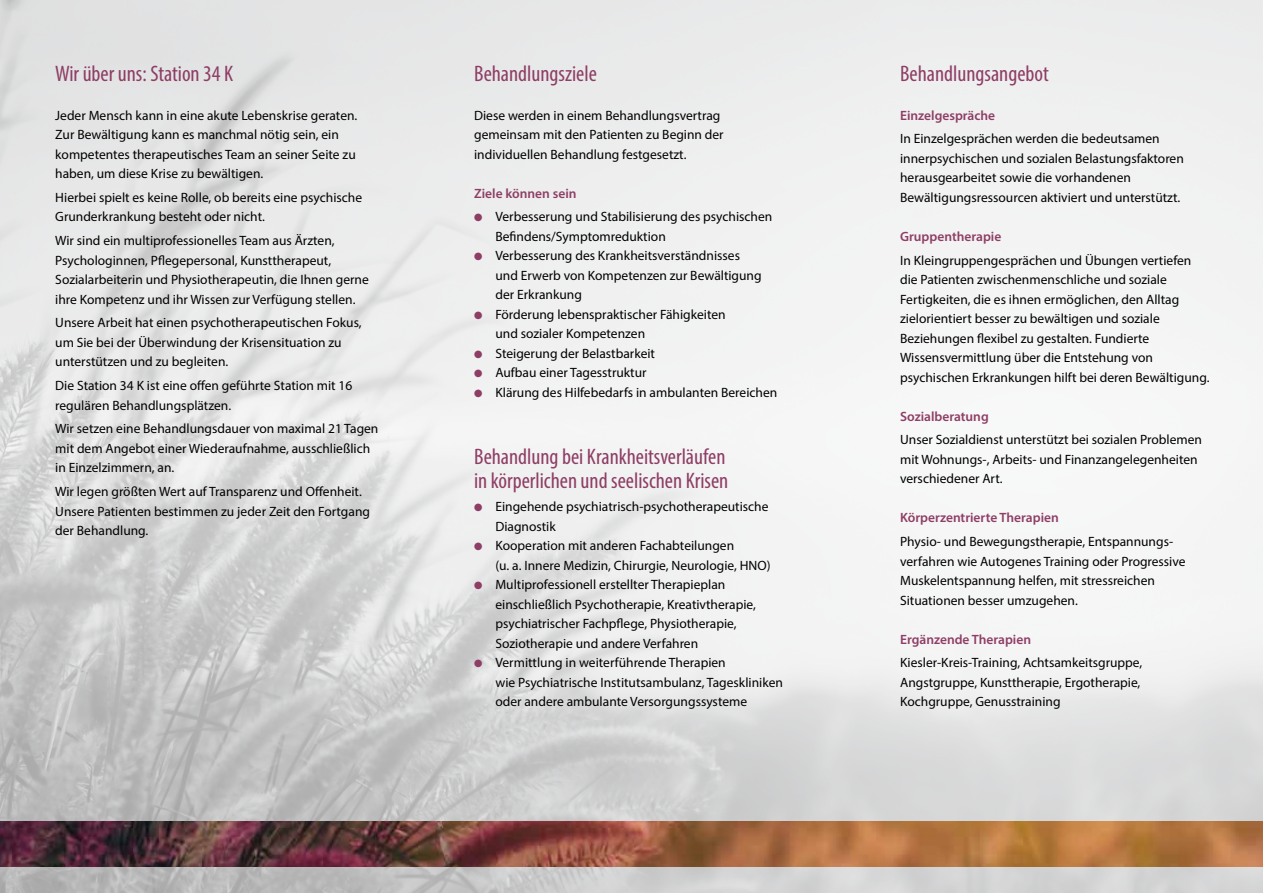
<style>
.page{position:relative;width:1263px;height:893px;background:#fff}
.page>*{position:absolute;margin:0;border:0;box-sizing:border-box;transform-origin:0 0}
.t1{font:condensed 22.5px/23.7px "Myriad Pro";color:#8e3d65}
.t2{font:13.5px/19.5px "Myriad Pro";color:#000}
.t3{font:600 13.5px "Myriad Pro";color:#8e3d65}
.s1{color:#8e3d65}
</style>
<div class="page">
<img style="left:0;top:0;width:1263px;height:893px">
<img style="left:0;top:821px;width:1263px;height:45px">
<h1 class="t1" style="left:55px;top:61px;width:179px">Wir über uns: Station 34 K</h1>
<p class="t2" style="left:55px;top:105px;width:304px">Jeder Mensch kann in eine akute Lebenskrise geraten.<br>Zur Bewältigung kann es manchmal nötig sein, ein kompetentes therapeutisches Team an seiner Seite zu haben, um diese Krise zu bewältigen.</p>
<p class="t2" style="left:55px;top:187px;width:308px">Hierbei spielt es keine Rolle, ob bereits eine psychische<br>Grunderkrankung besteht oder nicht.</p>
<p class="t2" style="left:55px;top:231px;width:315px">Wir sind ein multiprofessionelles Team aus Ärzten, Psychologinnen, Pflegepersonal, Kunsttherapeut, Sozialarbeiterin und Physiotherapeutin, die Ihnen gerne ihre Kompetenz und ihr Wissen zur Verfügung stellen.</p>
<p class="t2" style="left:55px;top:313px;width:308px">Unsere Arbeit hat einen psychotherapeutischen Fokus, um Sie bei der Überwindung der Krisensituation zu unterstützen und zu begleiten.</p>
<p class="t2" style="left:55px;top:376px;width:299px">Die Station 34 K ist eine offen geführte Station mit 16 regulären Behandlungsplätzen.</p>
<p class="t2" style="left:55px;top:419px;width:325px">Wir setzen eine Behandlungsdauer von maximal 21 Tagen mit dem Angebot einer Wiederaufnahme, ausschließlich in Einzelzimmern, an.</p>
<p class="t2" style="left:55px;top:482px;width:316px">Wir legen größten Wert auf Transparenz und Offenheit.<br>Unsere Patienten bestimmen zu jeder Zeit den Fortgang der Behandlung.</p>
<h1 class="t1" style="left:474px;top:61px;width:124px">Behandlungsziele</h1>
<p class="t2" style="left:474px;top:105px;width:251px">Diese werden in einem Behandlungsvertrag gemeinsam mit den Patienten zu Beginn der individuellen Behandlung festgesetzt.</p>
<p class="t3" style="left:474px;top:185px;width:104px">Ziele können sein</p>
<p class="t2" style="left:495px;top:207px;width:278px;text-indent:-21px"><span class="s1">●</span> Verbesserung und Stabilisierung des psychischen<br>Befindens/Symptomreduktion</p>
<p class="t2" style="left:495px;top:246px;width:268px;text-indent:-21px"><span class="s1">●</span> Verbesserung des Krankheitsverständnisses und Erwerb von Kompetenzen zur Bewältigung der Erkrankung</p>
<p class="t2" style="left:495px;top:304px;width:232px;text-indent:-21px"><span class="s1">●</span> Förderung lebenspraktischer Fähigkeiten und sozialer Kompetenzen</p>
<p class="t2" style="left:474px;top:343px;width:182px"><span class="s1">●</span> Steigerung der Belastbarkeit</p>
<p class="t2" style="left:474px;top:363px;width:174px"><span class="s1">●</span> Aufbau einer Tagesstruktur</p>
<p class="t2" style="left:474px;top:382px;width:305px"><span class="s1">●</span> Klärung des Hilfebedarfs in ambulanten Bereichen</p>
<h1 class="t1" style="left:474px;top:444px;width:256px">Behandlung bei Krankheitsverläufen in körperlichen und seelischen Krisen</h1>
<p class="t2" style="left:495px;top:497px;width:275px;text-indent:-21px"><span class="s1">●</span> Eingehende psychiatrisch-psychotherapeutische<br>Diagnostik</p>
<p class="t2" style="left:495px;top:536px;width:277px;text-indent:-21px"><span class="s1">●</span> Kooperation mit anderen Fachabteilungen<br>(u. a. Innere Medizin, Chirurgie, Neurologie, HNO)</p>
<p class="t2" style="left:495px;top:575px;width:262px;text-indent:-21px"><span class="s1">●</span> Multiprofessionell erstellter Therapieplan einschließlich Psychotherapie, Kreativtherapie, psychiatrischer Fachpflege, Physiotherapie, Soziotherapie und andere Verfahren</p>
<p class="t2" style="left:495px;top:653px;width:289px;text-indent:-21px"><span class="s1">●</span> Vermittlung in weiterführende Therapien<br>wie Psychiatrische Institutsambulanz, Tageskliniken oder andere ambulante Versorgungssysteme</p>
<h1 class="t1" style="left:900px;top:61px;width:150px">Behandlungsangebot</h1>
<p class="t3" style="left:900px;top:107px;width:97px">Einzelgespräche</p>
<p class="t2" style="left:900px;top:129px;width:285px">In Einzelgesprächen werden die bedeutsamen innerpsychischen und sozialen Belastungsfaktoren herausgearbeitet sowie die vorhandenen Bewältigungsressourcen aktiviert und unterstützt.</p>
<p class="t3" style="left:900px;top:228px;width:103px">Gruppentherapie</p>
<p class="t2" style="left:900px;top:250px;width:311px">In Kleingruppengesprächen und Übungen vertiefen die Patienten zwischenmenschliche und soziale Fertigkeiten, die es ihnen ermöglichen, den Alltag zielorientiert besser zu bewältigen und soziale Beziehungen flexibel zu gestalten. Fundierte Wissensvermittlung über die Entstehung von psychischen Erkrankungen hilft bei deren Bewältigung.</p>
<p class="t3" style="left:900px;top:407px;width:90px">Sozialberatung</p>
<p class="t2" style="left:900px;top:430px;width:303px">Unser Sozialdienst unterstützt bei sozialen Problemen mit Wohnungs-, Arbeits- und Finanzangelegenheiten verschiedener Art.</p>
<p class="t3" style="left:900px;top:509px;width:160px">Körperzentrierte Therapien</p>
<p class="t2" style="left:900px;top:532px;width:287px">Physio- und Bewegungstherapie, Entspannungs&shy;verfahren wie Autogenes Training oder Progressive Muskelentspannung helfen, mit stressreichen Situationen besser umzugehen.</p>
<p class="t3" style="left:900px;top:630px;width:132px">Ergänzende Therapien</p>
<p class="t2" style="left:900px;top:653px;width:244px">Kiesler-Kreis-Training, Achtsamkeitsgruppe,<br>Angstgruppe, Kunsttherapie, Ergotherapie,<br>Kochgruppe, Genusstraining</p>
</div>
